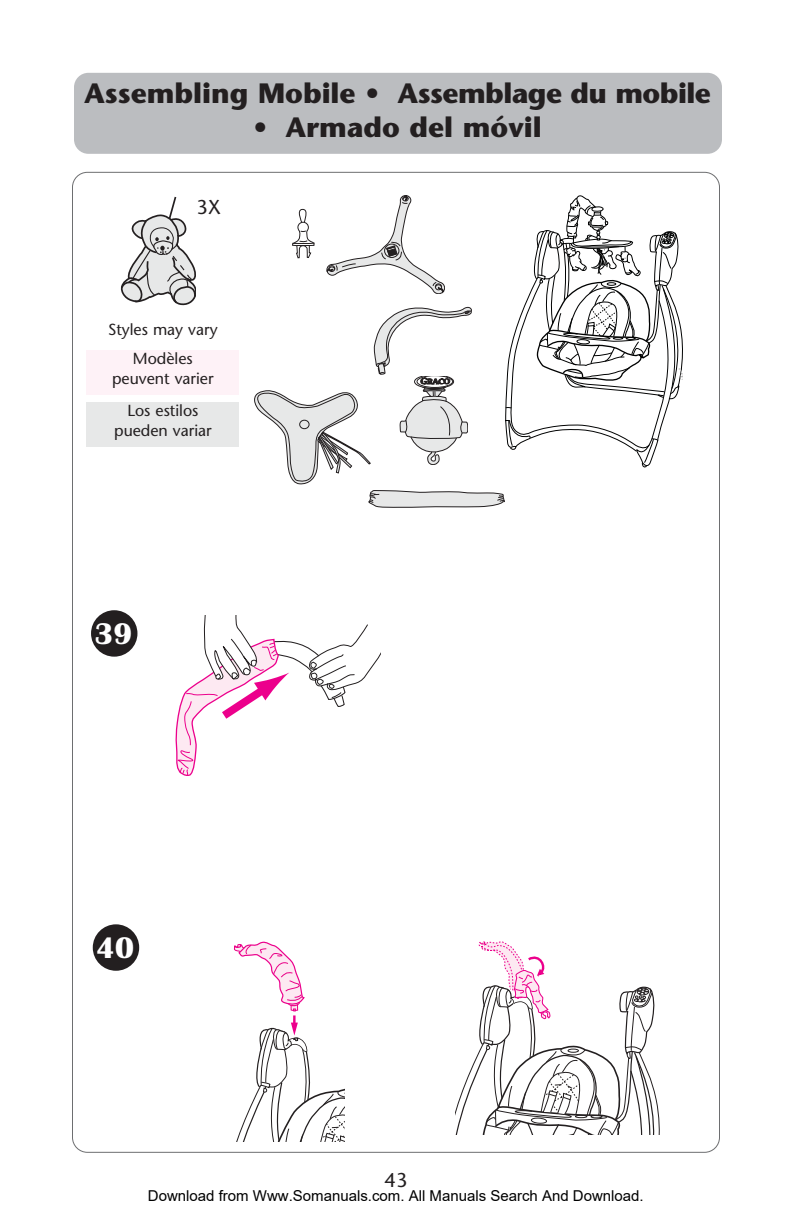
<style>
.page{position:relative;width:792px;height:1224px;background:#fff}
.page>*{position:absolute;margin:0;border:0;box-sizing:border-box;transform-origin:0 0}
.t1{font:700 30.8px "Britannic";color:#fff}
.t2{font:700 28px "Stone Sans";letter-spacing:-.02em;color:#231f20}
.t3{font:700 28px "Stone Sans";color:#231f20}
.t4{font:20px "Stone Sans";color:#231f20}
.t5{font:16px/29px "Stone Sans";color:#231f20;text-align:center}
.t6{font:15px "Arial";color:#000}
</style>
<div class="page">
<div style="left:74px;top:73px;width:648px;height:81px;background:#bbbdc0;border-radius:14px"></div>
<div style="left:87px;top:350px;width:152px;height:45px;background:#fef2f7"></div>
<div style="left:87px;top:402px;width:152px;height:45px;background:#e7e8e8"></div>
<div style="left:93px;top:924px;width:46px;height:47px;background:#231f20;border-radius:50%"></div>
<div style="left:91px;top:610px;width:46px;height:47px;background:#231f20;border-radius:50%"></div>
<svg style="left:120px;top:196px;width:76px;height:109px"></svg>
<svg style="left:455px;top:941px;width:205px;height:194px"></svg>
<svg style="left:234px;top:942px;width:111px;height:200px"></svg>
<svg style="left:254px;top:195px;width:429px;height:313px"></svg>
<svg style="left:175px;top:616px;width:205px;height:160px"></svg>
<h2 class="t2" style="left:84px;top:83px;width:628px">Assembling Mobile • Assemblage du mobile</h2>
<h2 class="t3" style="left:253px;top:116px;width:290px">• Armado del móvil</h2>
<h3 class="t4" style="left:197px;top:199px;width:26px">3X</h3>
<p class="t5" style="left:108px;top:316px;width:111px">Styles may vary<br>Modèles</p>
<p class="t5" style="left:112px;top:364px;width:103px;line-height:32px">peuvent varier<br>Los estilos</p>
<p class="t5" style="left:114px;top:417px;width:99px">pueden variar</p>
<h1 class="t1" style="left:95px;top:615px;width:39px">39</h1>
<h1 class="t1" style="left:96px;top:929px;width:39px">40</h1>
<h3 class="t4" style="left:385px;top:1172px;width:24px">43</h3>
<p class="t6" style="left:148px;top:1187px;width:497px">Download from Www.Somanuals.com. All Manuals Search And Download.</p>
</div>
